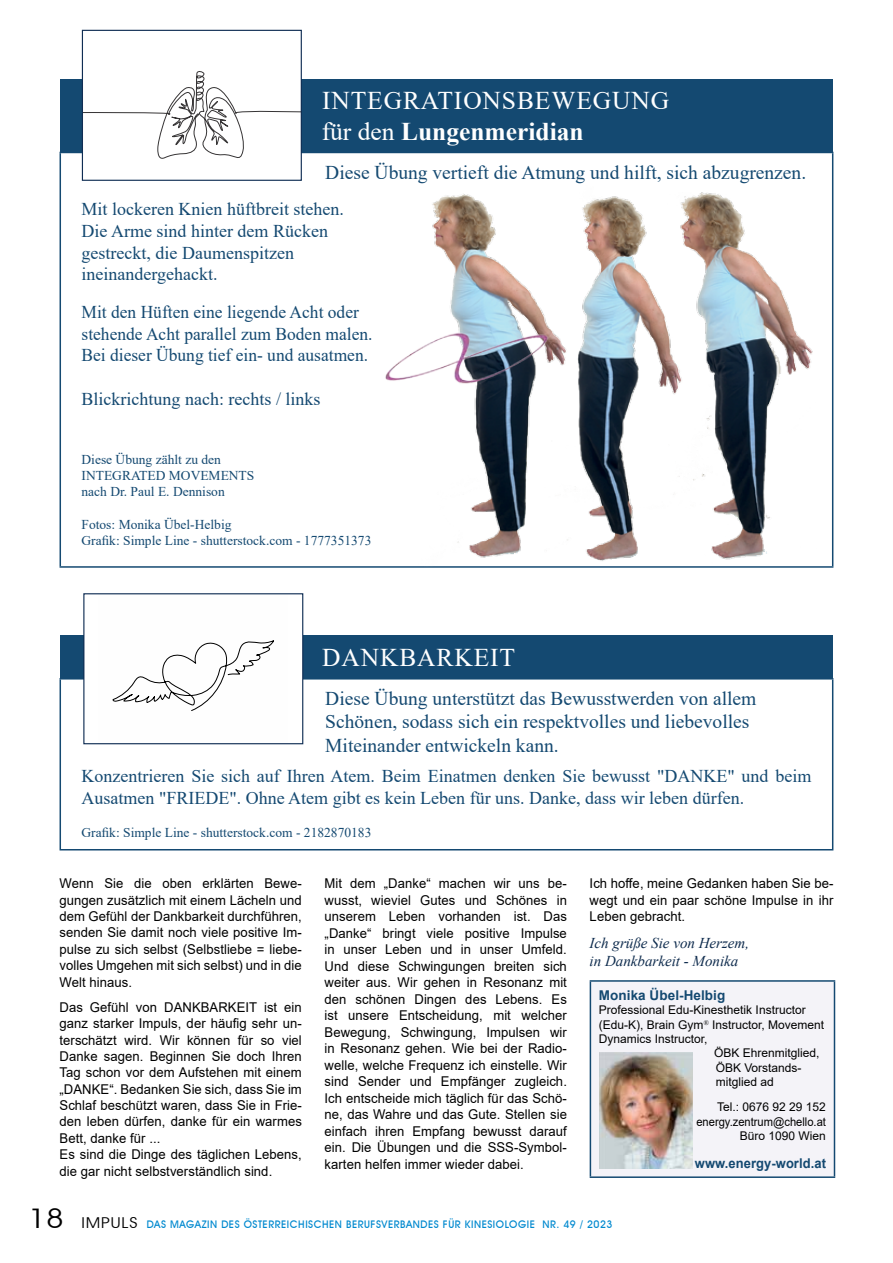
<style>
.page{position:relative;width:893px;height:1263px;background:#fff}
.page>*{position:absolute;margin:0;border:0;box-sizing:border-box;transform-origin:0 0}
.t1{font:25.5px/30.6px "Times New Roman";color:#fff}
.t2{font:19.5px/23.4px "Times New Roman";color:#144971}
.t3{font:18px/21.6px "Times New Roman";color:#144971}
.t4{font:italic 15px/17.7px "Times New Roman";color:#0e2b4d}
.t5{font:13.5px/16.5px "Arial";letter-spacing:.005em;color:#000;text-align:justify}
.t6{font:13.5px/16.2px "Times New Roman";color:#144971}
.t7{font:700 13.5px "Arial";letter-spacing:.005em;color:#144971;scale:.96 1}
.t8{font:700 13.5px "Arial";letter-spacing:.005em;color:#144971}
.t9{font:12px/14.4px "Arial";color:#000;text-align:right}
.t10{font:500 10.5px "Avant Garde IT Cby BT";letter-spacing:.05em;color:#0089cf}
.s1{font-weight:700}
.s2{font-weight:400;font-size:27px;color:#000}
.s3{font-weight:400;font-size:15px;color:#000}
</style>
<div class="page">
<div style="left:60px;top:79px;width:773px;height:73px;background:#144971"></div>
<hr style="left:60px;top:152px;width:773px;height:1px;background:#144971">
<hr style="left:60px;top:153px;width:1px;height:413px;background:#144971">
<hr style="left:832px;top:153px;width:1px;height:413px;background:#144971">
<hr style="left:60px;top:566px;width:773px;height:2px;background:#144971">
<svg style="left:84px;top:71px;width:216px;height:88px;background:#f2f2f2"></svg>
<div style="left:82px;top:30px;width:220px;height:151px;border:1px solid #102e54"></div>
<img style="left:417px;top:194px;width:113px;height:373px">
<img style="left:530px;top:196px;width:183px;height:372px">
<img style="left:650px;top:192px;width:169px;height:375px">
<div style="left:60px;top:636px;width:773px;height:43px;background:#144971"></div>
<hr style="left:60px;top:679px;width:1px;height:170px;background:#144971">
<hr style="left:832px;top:679px;width:1px;height:170px;background:#144971">
<hr style="left:60px;top:849px;width:773px;height:1px;background:#144971">
<div style="left:84px;top:594px;width:219px;height:150px;background:#fff"></div>
<svg style="left:112px;top:640px;width:162px;height:71px"></svg>
<div style="left:83px;top:593px;width:220px;height:151px;border:1px solid #102e54"></div>
<div style="left:590px;top:981px;width:244px;height:196px;background:#f4f3f8"></div>
<hr style="left:590px;top:980px;width:245px;height:2px;background:#144971">
<hr style="left:590px;top:982px;width:1px;height:194px;background:#144971">
<hr style="left:834px;top:982px;width:1px;height:194px;background:#144971">
<hr style="left:590px;top:1176px;width:245px;height:2px;background:#144971">
<img style="left:599px;top:1052px;width:93px;height:116px">
<img style="left:385px;top:313px;width:171px;height:81px">
<h1 class="t1" style="left:322px;top:84px;width:264px;text-indent:142px">onsbewegung<br>für den <span class="s1">Lungenmeridian</span></h1>
<h2 class="t2" style="left:325px;top:160px;width:482px">Diese Übung vertieft die Atmung und hilft, sich abzugrenzen.</h2>
<h3 class="t3" style="left:82px;top:198px;width:264px">Mit lockeren Knien hüftbreit stehen.<br>Die Arme sind hinter dem Rücken gestreckt, die Daumenspitzen ineinandergehackt.</h3>
<h3 class="t3" style="left:82px;top:301px;width:292px">Mit den Hüften eine liegende Acht oder stehende Acht parallel zum Boden malen.<br>Bei dieser Übung tief ein- und ausatmen.</h3>
<h3 class="t3" style="left:82px;top:387px;width:240px">Blickrichtung nach: rechts / links</h3>
<h1 class="t1" style="left:322px;top:84px;width:27px">Integrati</h1>
<p class="t6" style="left:82px;top:451px;width:174px">Diese Übung zählt zu den<br>INTEGRATED MOVEMENTS nach Dr. Paul E. Dennison</p>
<p class="t6" style="left:82px;top:516px;width:291px">Fotos: Monika Übel-Helbig<br>Grafik: Simple Line - shutterstock.com - 1777351373</p>
<h1 class="t1" style="left:322px;top:641px;width:38px">Dankbarkeit</h1>
<h2 class="t2" style="left:325px;top:686px;width:433px">Diese Übung unterstützt das Bewusstwerden von allem<br>Schönen, sodass sich ein respektvolles und liebevolles<br>Miteinander entwickeln kann.</h2>
<h3 class="t3" style="left:82px;top:765px;width:731px">Konzentrieren Sie sich auf Ihren Atem. Beim Einatmen denken Sie bewusst "DANKE" und beim<br>Ausatmen "FRIEDE". Ohne Atem gibt es kein Leben für uns. Danke, dass wir leben dürfen.</h3>
<p class="t6" style="left:82px;top:824px;width:291px">Grafik: Simple Line - shutterstock.com - 2182870183</p>
<p class="t5" style="left:325px;top:875px;width:244px">Mit dem „Danke“ machen wir uns be&shy;wusst, wieviel Gutes und Schönes in unserem Leben vorhanden ist. Das „Danke“ bringt viele positive Impulse in unser Leben und in unser Umfeld.<br>Und diese Schwingungen breiten sich weiter aus. Wir gehen in Resonanz mit den schönen Dingen des Lebens. Es ist unsere Entscheidung, mit welcher Bewegung, Schwingung, Impulsen wir in Resonanz gehen. Wie bei der Radio&shy;welle, welche Frequenz ich einstelle. Wir sind Sender und Empfänger zugleich.<br>Ich entscheide mich täglich für das Schö&shy;ne, das Wahre und das Gute. Stellen sie einfach ihren Empfang bewusst darauf ein. Die Übungen und die SSS-Symbol&shy;karten helfen immer wieder dabei.</p>
<p class="t5" style="left:590px;top:875px;width:245px">Ich hoffe, meine Gedanken haben Sie be&shy;wegt und ein paar schöne Impulse in ihr Leben gebracht.</p>
<p class="t5" style="left:60px;top:875px;width:244px">Wenn Sie die oben erklärten Bewe&shy;gungen zusätzlich mit einem Lächeln und dem Gefühl der Dankbarkeit durchführen, senden Sie damit noch viele positive Im&shy;pulse zu sich selbst (Selbstliebe = liebe&shy;volles Umgehen mit sich selbst) und in die Welt hinaus.</p>
<p class="t5" style="left:60px;top:999px;width:244px;text-align:left">Das Gefühl von DANKBARKEIT ist ein ganz starker Impuls, der häufig sehr un&shy;terschätzt wird. Wir können für so viel Danke sagen. Beginnen Sie doch Ihren Tag schon vor dem Aufstehen mit einem „DANKE“. Bedanken Sie sich, dass Sie im Schlaf beschützt waren, dass Sie in Frie&shy;den leben dürfen, danke für ein warmes Bett, danke für ...<br>Es sind die Dinge des täglichen Lebens, die gar nicht selbstverständlich sind.</p>
<p class="t4" style="left:590px;top:934px;width:161px">Ich grüße Sie von Herzem, in Dankbarkeit - Monika</p>
<p class="t8" style="left:599px;top:985px;width:128px">Monika Übel-Helbig</p>
<p class="t9" style="left:599px;top:1003px;width:208px">Professional Edu-Kinesthetik Instructor</p>
<p class="t9" style="left:599px;top:1017px;width:227px">(Edu-K), Brain Gym<sup>®</sup> Instructor, Movement</p>
<p class="t9" style="left:599px;top:1031px;width:110px">Dynamics Instructor,</p>
<p class="t9" style="left:714px;top:1046px;width:107px">ÖBK Ehrenmitglied,</p>
<p class="t9" style="left:716px;top:1060px;width:87px">ÖBK Vorstands-</p>
<p class="t9" style="left:716px;top:1075px;width:60px">mitglied ad</p>
<p class="t9" style="left:696px;top:1100px;width:131px">Tel.: 0676 92 29 152 energy.zentrum@chello.at<br>Büro 1090 Wien</p>
<p class="t7" style="left:695px;top:1154px;width:138px">www.energy-world.at</p>
<p class="t10" style="left:28px;top:1218px;width:586px"><span class="s2">18</span> <span class="s3">IMPULS</span> DAS MAGAZIN DES ÖSTERREICHISCHEN BERUFSVERBANDES FÜR KINESIOLOGIE NR. 49 / 2023</p>
</div>
